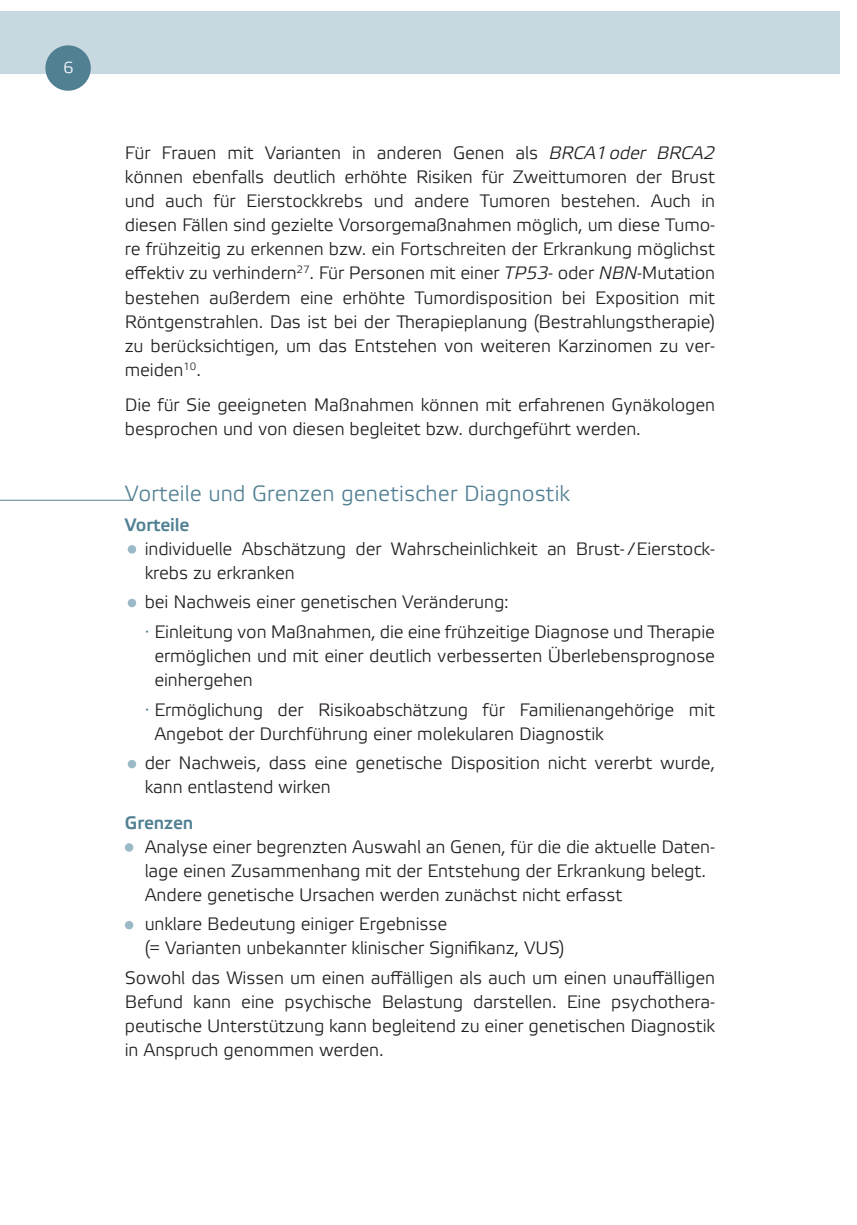
<style>
.page{position:relative;width:857px;height:1225px;background:#fff}
.page>*{position:absolute;margin:0;border:0;box-sizing:border-box;transform-origin:0 0}
.Headline{font:300 22px "Etelka";letter-spacing:.005em;color:#518093}
.Fließtext{font:300 18px/24px "Etelka";letter-spacing:-.005em;color:#231f20}
.Headline-2{font:500 18px "Etelka";letter-spacing:-.005em;color:#518093}
.Subhead{font:500 18px "Etelka";letter-spacing:-.005em;color:#518093}
.t1{font:300 16px "Etelka";color:#fff}
.s1{font-style:italic}
.s2{color:#518093}
</style>
<div class="page">
<div style="left:0;top:11px;width:839px;height:63px;background:#c8d8e1"></div>
<div style="left:45px;top:45px;width:46px;height:46px;background:#518093;border-radius:50%"></div>
<div style="left:128px;top:545px;width:8px;height:8px;background:#9cb9c7;border-radius:50%"></div>
<div style="left:128px;top:599px;width:8px;height:8px;background:#9cb9c7;border-radius:50%"></div>
<div style="left:128px;top:760px;width:8px;height:8px;background:#9cb9c7;border-radius:50%"></div>
<div style="left:125px;top:843px;width:8px;height:8px;background:#9cb9c7;border-radius:50%"></div>
<div style="left:125px;top:921px;width:8px;height:8px;background:#9cb9c7;border-radius:50%"></div>
<hr style="left:0;top:500px;width:133px;height:1px;background:#518093">
<p class="t1" style="left:63px;top:58px;width:11px">6</p>
<p class="Fließtext" style="left:125px;top:142px;width:591px;text-align:justify">Für Frauen mit Varianten in anderen Genen als <span class="s1">BRCA1oder BRCA2 </span>können ebenfalls deutlich erhöhte Risiken für Zweittumoren der Brust und auch für Eierstockkrebs und andere Tumoren bestehen. Auch in diesen Fällen sind gezielte Vorsorgemaßnahmen möglich, um diese Tumo&shy;re frühzeitig zu erkennen bzw. ein Fortschreiten der Erkrankung möglichst effektiv zu verhindern<sup>27</sup>. Für Personen mit einer <span class="s1">TP53</span>- oder <span class="s1">NBN</span>-Mutation bestehen außerdem eine erhöhte Tumordisposition bei Exposition mit Röntgenstrahlen. Das ist bei der Therapieplanung (Bestrahlungstherapie) zu berücksichtigen, um das Entstehen von weiteren Karzinomen zu ver&shy;meiden<sup>10</sup>.</p>
<p class="Fließtext" style="left:125px;top:393px;width:591px">Die für Sie geeigneten Maßnahmen können mit erfahrenen Gynäkologen besprochen und von diesen begleitet bzw. durchgeführt werden.</p>
<p class="Headline" style="left:125px;top:479px;width:446px">Vorteile und Grenzen genetischer Diagnostik</p>
<p class="Headline-2" style="left:125px;top:513px;width:66px">Vorteile</p>
<p class="Fließtext" style="left:145px;top:537px;width:571px">individuelle Abschätzung der Wahrscheinlichkeit an Brust- /Eierstock&shy;krebs zu erkranken</p>
<p class="Fließtext" style="left:145px;top:590px;width:365px">bei Nachweis einer genetischen Veränderung:</p>
<p class="Fließtext" style="left:154px;top:620px;width:562px;text-align:justify;text-indent:-10px"><span class="s2">·</span> Einleitung von Maßnahmen, die eine frühzeitige Diagnose und Therapie ermöglichen und mit einer deutlich verbesserten Überlebensprognose einhergehen</p>
<p class="Fließtext" style="left:154px;top:698px;width:562px;text-indent:-10px"><span class="s2">·</span> Ermöglichung der Risikoabschätzung für Familienangehörige mit<br>Angebot der Durchführung einer molekularen Diagnostik</p>
<p class="Fließtext" style="left:145px;top:751px;width:571px">der Nachweis, dass eine genetische Disposition nicht vererbt wurde, kann entlastend wirken</p>
<p class="Subhead" style="left:125px;top:811px;width:70px">Grenzen</p>
<p class="Fließtext" style="left:145px;top:835px;width:571px">Analyse einer begrenzten Auswahl an Genen, für die die aktuelle Daten&shy;lage einen Zusammenhang mit der Entstehung der Erkrankung belegt.</p>
<p class="Fließtext" style="left:145px;top:883px;width:479px">Andere genetische Ursachen werden zunächst nicht erfasst</p>
<p class="Fließtext" style="left:145px;top:912px;width:421px">unklare Bedeutung einiger Ergebnisse<br>(= Varianten unbekannter klinischer Signifikanz, VUS)</p>
<p class="Fließtext" style="left:125px;top:966px;width:591px;text-align:justify">Sowohl das Wissen um einen auffälligen als auch um einen unauffälligen Befund kann eine psychische Belastung darstellen. Eine psychothera&shy;peutische Unterstützung kann begleitend zu einer genetischen Diagnostik in Anspruch genommen werden.</p>
</div>
